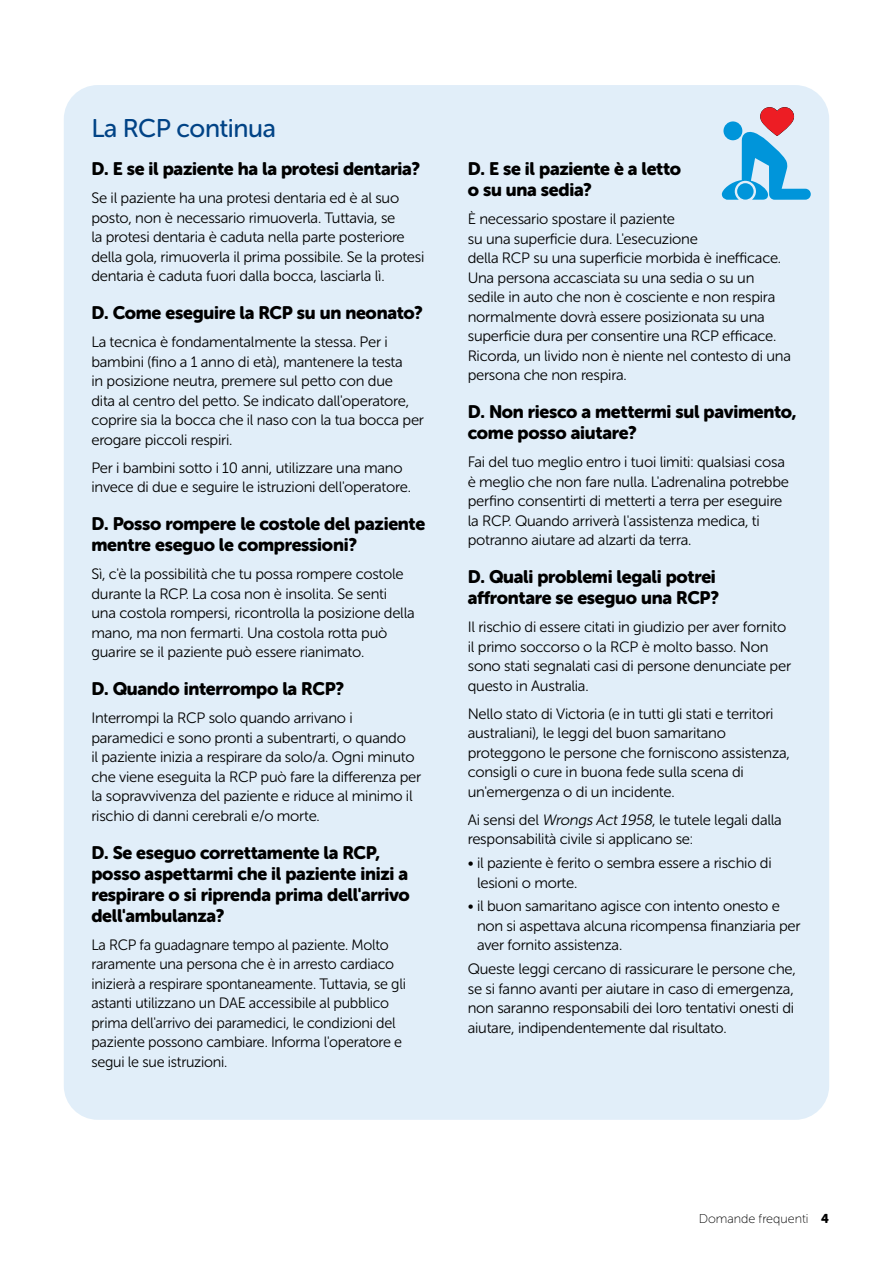
<style>
.page{position:relative;width:893px;height:1263px;background:#fff}
.page>*{position:absolute;margin:0;border:0;box-sizing:border-box;transform-origin:0 0}
.t1{font:25.5px "Museo Sans Rounded 500";letter-spacing:-.015em;color:#014386}
.t2{font:18px/21px "Museo Sans Rounded 900";letter-spacing:-.015em;color:#000}
.t3{font:15px/19.5px "Museo Sans Rounded 300";letter-spacing:-.015em;color:#000}
.t4{font:12.75px "Museo Sans Rounded 100";color:#000}
.s1{font-style:italic}
.s2{font-family:"Museo Sans Rounded 900"}
</style>
<div class="page">
<div style="left:64px;top:85px;width:765px;height:1035px;background:#e1eef9;border-radius:34px"></div>
<svg style="left:722px;top:107px;width:89px;height:93px"></svg>
<h1 class="t1" style="left:91px;top:114px;width:186px">La RCP continua</h1>
<p class="t2" style="left:91px;top:158px;width:330px">D. E se il paziente ha la protesi dentaria?</p>
<p class="t3" style="left:91px;top:188px;width:334px">Se il paziente ha una protesi dentaria ed è al suo posto, non è necessario rimuoverla. Tuttavia, se<br>la protesi dentaria è caduta nella parte posteriore della gola, rimuoverla il prima possibile. Se la protesi dentaria è caduta fuori dalla bocca, lasciarla lì.</p>
<p class="t2" style="left:91px;top:302px;width:333px">D. Come eseguire la RCP su un neonato?</p>
<p class="t3" style="left:91px;top:332px;width:334px">La tecnica è fondamentalmente la stessa. Per i bambini (fino a 1 anno di età), mantenere la testa<br>in posizione neutra, premere sul petto con due<br>dita al centro del petto. Se indicato dall'operatore, coprire sia la bocca che il naso con la tua bocca per erogare piccoli respiri.</p>
<p class="t3" style="left:91px;top:458px;width:321px">Per i bambini sotto i 10 anni, utilizzare una mano invece di due e seguire le istruzioni dell'operatore.</p>
<p class="t2" style="left:91px;top:513px;width:335px">D. Posso rompere le costole del paziente mentre eseguo le compressioni?</p>
<p class="t3" style="left:91px;top:564px;width:325px">Sì, c'è la possibilità che tu possa rompere costole durante la RCP. La cosa non è insolita. Se senti una costola rompersi, ricontrolla la posizione della mano, ma non fermarti. Una costola rotta può guarire se il paziente può essere rianimato.</p>
<p class="t2" style="left:91px;top:678px;width:254px">D. Quando interrompo la RCP?</p>
<p class="t3" style="left:91px;top:708px;width:331px">Interrompi la RCP solo quando arrivano i paramedici e sono pronti a subentrarti, o quando<br>il paziente inizia a respirare da solo/a. Ogni minuto che viene eseguita la RCP può fare la differenza per la sopravvivenza del paziente e riduce al minimo il rischio di danni cerebrali e/o morte.</p>
<p class="t2" style="left:91px;top:842px;width:320px">D. Se eseguo correttamente la RCP, posso aspettarmi che il paziente inizi a respirare o si riprenda prima dell'arrivo dell'ambulanza?</p>
<p class="t3" style="left:91px;top:935px;width:316px">La RCP fa guadagnare tempo al paziente. Molto raramente una persona che è in arresto cardiaco inizierà a respirare spontaneamente. Tuttavia, se gli astanti utilizzano un DAE accessibile al pubblico prima dell'arrivo dei paramedici, le condizioni del paziente possono cambiare. Informa l'operatore e segui le sue istruzioni.</p>
<p class="t2" style="left:468px;top:158px;width:215px">D. E se il paziente è a letto o su una sedia?</p>
<p class="t3" style="left:468px;top:209px;width:325px">È necessario spostare il paziente<br>su una superficie dura. L'esecuzione<br>della RCP su una superficie morbida è inefficace.<br>Una persona accasciata su una sedia o su un sedile in auto che non è cosciente e non respira normalmente dovrà essere posizionata su una superficie dura per consentire una RCP efficace.<br>Ricorda, un livido non è niente nel contesto di una persona che non respira.</p>
<p class="t2" style="left:468px;top:401px;width:330px">D. Non riesco a mettermi sul pavimento, come posso aiutare?</p>
<p class="t3" style="left:468px;top:452px;width:323px">Fai del tuo meglio entro i tuoi limiti: qualsiasi cosa è meglio che non fare nulla. L'adrenalina potrebbe perfino consentirti di metterti a terra per eseguire la RCP. Quando arriverà l'assistenza medica, ti potranno aiutare ad alzarti da terra.</p>
<p class="t2" style="left:468px;top:566px;width:253px">D. Quali problemi legali potrei affrontare se eseguo una RCP?</p>
<p class="t3" style="left:468px;top:617px;width:325px">Il rischio di essere citati in giudizio per aver fornito il primo soccorso o la RCP è molto basso. Non sono stati segnalati casi di persone denunciate per questo in Australia.</p>
<p class="t3" style="left:468px;top:704px;width:324px">Nello stato di Victoria (e in tutti gli stati e territori australiani), le leggi del buon samaritano proteggono le persone che forniscono assistenza, consigli o cure in buona fede sulla scena di un'emergenza o di un incidente.</p>
<p class="t3" style="left:468px;top:810px;width:316px">Ai sensi del <span class="s1">Wrongs Act1958</span>, le tutele legali dalla responsabilità civile si applicano se:</p>
<p class="t3" style="left:477px;top:853px;width:296px;text-indent:-9px">• il paziente è ferito o sembra essere a rischio di lesioni o morte.</p>
<p class="t3" style="left:477px;top:896px;width:325px;text-indent:-9px">• il buon samaritano agisce con intento onesto e non si aspettava alcuna ricompensa finanziaria per aver fornito assistenza.</p>
<p class="t3" style="left:468px;top:959px;width:330px">Queste leggi cercano di rassicurare le persone che, se si fanno avanti per aiutare in caso di emergenza, non saranno responsabili dei loro tentativi onesti di aiutare, indipendentemente dal risultato.</p>
<p class="t4" style="left:699px;top:1211px;width:132px">Domande frequenti <span class="s2">4</span></p>
</div>
